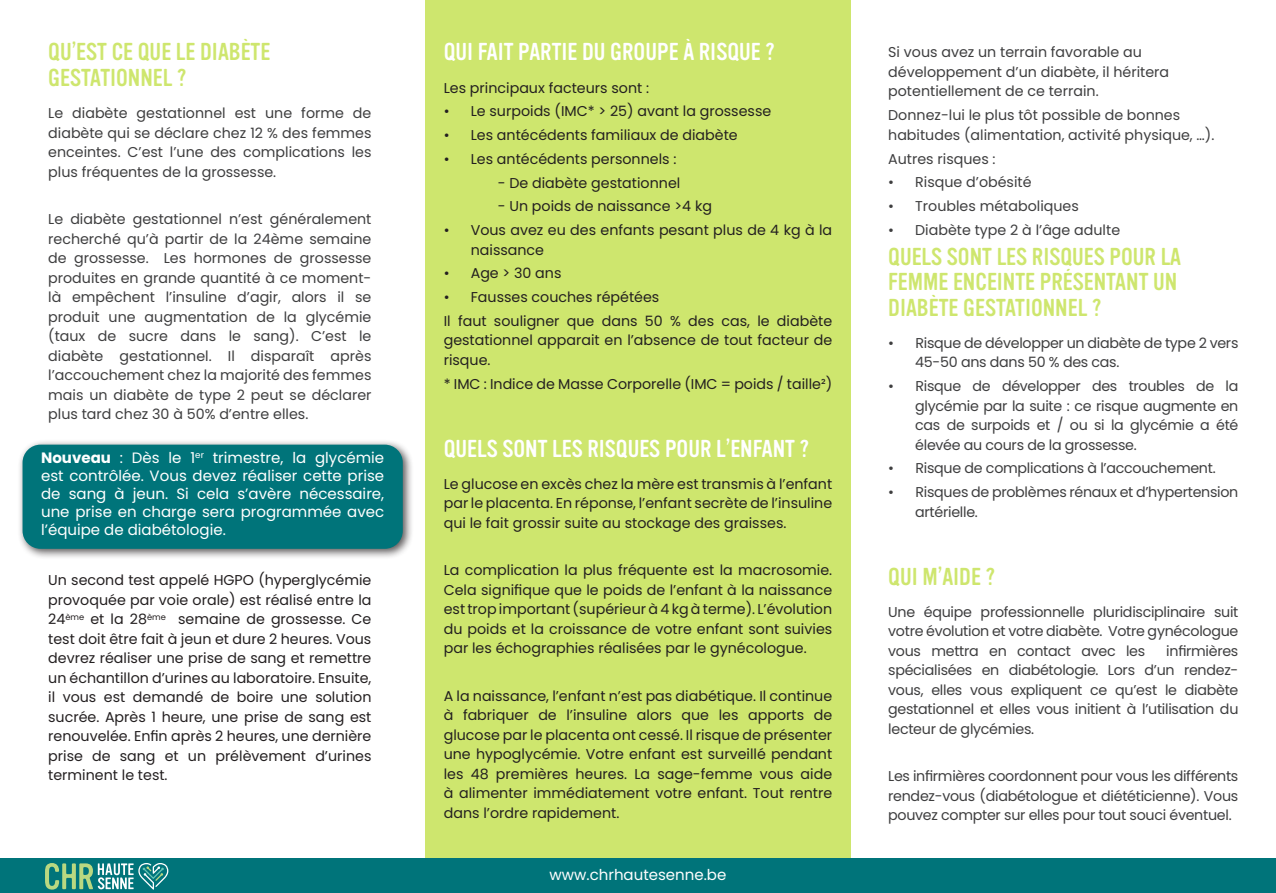
<style>
.page{position:relative;width:1276px;height:893px;background:#fff}
.page>*{position:absolute;margin:0;border:0;box-sizing:border-box;transform-origin:0 0}
.Sous-titre{font:24px/25.5px "Vinyl OT";color:#cee66e}
.Sous-titre-2{font:24px "Vinyl OT";color:#fff}
.Style_de_paragraphe{font:15px/18px "Poppins";color:#fff;text-align:justify}
.Texte_courant_gris{font:15px "Poppins";color:#fff}
.Texte_courant_gris-2{font:14.25px/19.5px "Poppins";color:#231f20;text-align:justify}
.Texte_courant_gris-3{font:14.25px/19.5px "Poppins";letter-spacing:-.02em;color:#3e3e3f;text-align:justify}
.Texte_courant_gris-4{font:14.25px/19.5px "Poppins";color:#3e3e3f}
.s1{font-weight:700}
</style>
<div class="page">
<div style="left:425px;top:0;width:425px;height:893px;background:#cee66e"></div>
<div style="left:0;top:859px;width:1276px;height:34px;background:#00747a"></div>
<svg style="left:45px;top:863px;width:123px;height:27px"></svg>
<div style="left:17px;top:439px;width:397px;height:121px;background:#231f20;opacity:.75"></div>
<div style="left:23px;top:445px;width:380px;height:104px;background:#00747a;border-radius:18px"></div>
<p class="Sous-titre" style="left:48px;top:40px;width:224px">QU’EST CE QUE LE DIABÈTE<br>GESTATIONNEL ?</p>
<p class="Texte_courant_gris-3" style="left:48px;top:103px;width:325px">Le diabète gestationnel est une forme de diabète qui se déclare chez 12 % des femmes enceintes. C’est l’une des complications les plus fréquentes de la grossesse.</p>
<p class="Texte_courant_gris-3" style="left:48px;top:209px;width:325px">Le diabète gestationnel n’est généralement recherché qu’à partir de la 24ème semaine de grossesse. Les hormones de grossesse produites en grande quantité à ce moment&shy;là empêchent l’insuline d’agir, alors il se produit une augmentation de la glycémie (taux de sucre dans le sang). C’est le diabète gestationnel. Il disparaît après l’accouchement chez la majorité des femmes mais un diabète de type 2 peut se déclarer plus tard chez 30 à 50% d’entre elles.</p>
<p class="Style_de_paragraphe" style="left:41px;top:449px;width:344px"><span class="s1">Nouveau</span> : Dès le 1<sup>er</sup> trimestre, la glycémie est contrôlée. Vous devez réaliser cette prise de sang à jeun. Si cela s’avère nécessaire, une prise en charge sera programmée avec l’équipe de diabétologie.</p>
<p class="Texte_courant_gris-2" style="left:48px;top:571px;width:325px">Un second test appelé HGPO (hyperglycémie provoquée par voie orale) est réalisé entre la 24<sup>ème</sup> et la 28<sup>ème</sup> semaine de grossesse. Ce test doit être fait à jeun et dure 2 heures. Vous devrez réaliser une prise de sang et remettre un échantillon d’urines au laboratoire. Ensuite, il vous est demandé de boire une solution sucrée. Après 1 heure, une prise de sang est renouvelée. Enfin après 2 heures, une dernière prise de sang et un prélèvement d’urines terminent le test.</p>
<p class="Sous-titre-2" style="left:444px;top:39px;width:332px">QUI FAIT PARTIE DU GROUPE À RISQUE ?</p>
<p class="Texte_courant_gris-2" style="left:444px;top:78px;width:207px">Les principaux facteurs sont :</p>
<p class="Texte_courant_gris-2" style="left:444px;top:102px;width:329px">• Le surpoids (IMC* &gt; 25) avant la grossesse</p>
<p class="Texte_courant_gris-2" style="left:444px;top:125px;width:295px">• Les antécédents familiaux de diabète</p>
<p class="Texte_courant_gris-2" style="left:444px;top:149px;width:234px">• Les antécédents personnels :</p>
<p class="Texte_courant_gris-2" style="left:498px;top:173px;width:184px">- De diabète gestationnel</p>
<p class="Texte_courant_gris-2" style="left:498px;top:197px;width:216px">- Un poids de naissance &gt;4 kg</p>
<p class="Texte_courant_gris-2" style="left:471px;top:220px;width:363px;text-indent:-27px">• Vous avez eu des enfants pesant plus de 4 kg à la naissance</p>
<p class="Texte_courant_gris-2" style="left:444px;top:264px;width:119px">• Age &gt; 30 ans</p>
<p class="Texte_courant_gris-2" style="left:444px;top:287px;width:217px">• Fausses couches répétées</p>
<p class="Texte_courant_gris-2" style="left:444px;top:311px;width:390px">Il faut souligner que dans 50 % des cas, le diabète gestationnel apparait en l’absence de tout facteur de risque.</p>
<p class="Texte_courant_gris-2" style="left:444px;top:374px;width:390px">* IMC : Indice de Masse Corporelle (IMC = poids / taille²)</p>
<p class="Sous-titre-2" style="left:444px;top:435px;width:367px">QUELS SONT LES RISQUES POUR L’ENFANT ?</p>
<p class="Texte_courant_gris-2" style="left:444px;top:474px;width:390px">Le glucose en excès chez la mère est transmis à l’enfant par le placenta. En réponse, l’enfant secrète de l’insuline qui le fait grossir suite au stockage des graisses.</p>
<p class="Texte_courant_gris-2" style="left:444px;top:561px;width:390px">La complication la plus fréquente est la macrosomie.<br>Cela signifique que le poids de l’enfant à la naissance est trop important (supérieur à 4 kg à terme). L’évolution du poids et la croissance de votre enfant sont suivies par les échographies réalisées par le gynécologue.</p>
<p class="Texte_courant_gris-2" style="left:444px;top:686px;width:390px">A la naissance, l’enfant n’est pas diabétique. Il continue à fabriquer de l’insuline alors que les apports de glucose par le placenta ont cessé. Il risque de présenter une hypoglycémie. Votre enfant est surveillé pendant les 48 premières heures. La sage-femme vous aide à alimenter immédiatement votre enfant. Tout rentre dans l’ordre rapidement.</p>
<p class="Texte_courant_gris" style="left:549px;top:866px;width:178px">www.chrhautesenne.be</p>
<p class="Texte_courant_gris-4" style="left:888px;top:43px;width:282px">Si vous avez un terrain favorable au développement d’un diabète, il héritera potentiellement de ce terrain.</p>
<p class="Texte_courant_gris-4" style="left:888px;top:106px;width:328px">Donnez-lui le plus tôt possible de bonnes habitudes (alimentation, activité physique, …).</p>
<p class="Texte_courant_gris-4" style="left:888px;top:149px;width:109px">Autres risques :</p>
<p class="Texte_courant_gris-4" style="left:888px;top:173px;width:145px">• Risque d’obésité</p>
<p class="Texte_courant_gris-4" style="left:888px;top:196px;width:192px">• Troubles métaboliques</p>
<p class="Texte_courant_gris-4" style="left:888px;top:220px;width:233px">• Diabète type 2 à l’âge adulte</p>
<p class="Sous-titre" style="left:888px;top:244px;width:294px">QUELS SONT LES RISQUES POUR LA<br>FEMME ENCEINTE PRÉSENTANT UN<br>DIABÈTE GESTATIONNEL ?</p>
<p class="Texte_courant_gris-3" style="left:915px;top:333px;width:325px;text-indent:-27px">• Risque de développer un diabète de type 2 vers<br>45-50 ans dans 50 % des cas.</p>
<p class="Texte_courant_gris-3" style="left:915px;top:376px;width:325px;text-indent:-27px">• Risque de développer des troubles de la glycémie par la suite : ce risque augmente en cas de surpoids et / ou si la glycémie a été élevée au cours de la grossesse.</p>
<p class="Texte_courant_gris-3" style="left:888px;top:459px;width:329px">• Risque de complications à l’accouchement.</p>
<p class="Texte_courant_gris-3" style="left:915px;top:482px;width:325px;text-indent:-27px">• Risques de problèmes rénaux et d’hypertension artérielle.</p>
<p class="Sous-titre" style="left:888px;top:564px;width:108px">QUI M’AIDE ?</p>
<p class="Texte_courant_gris-3" style="left:888px;top:602px;width:352px">Une équipe professionnelle pluridisciplinaire suit votre évolution et votre diabète. Votre gynécologue vous mettra en contact avec les</p>
<p class="Texte_courant_gris-3" style="left:888px;top:641px;width:352px;text-indent:278px">infirmières spécialisées en diabétologie. Lors d’un rendez&shy;vous, elles vous expliquent ce qu’est le diabète gestationnel et elles vous initient à l’utilisation du lecteur de glycémies.</p>
<p class="Texte_courant_gris-3" style="left:888px;top:767px;width:352px">Les infirmières coordonnent pour vous les différents rendez-vous (diabétologue et diététicienne). Vous pouvez compter sur elles pour tout souci éventuel.</p>
</div>
